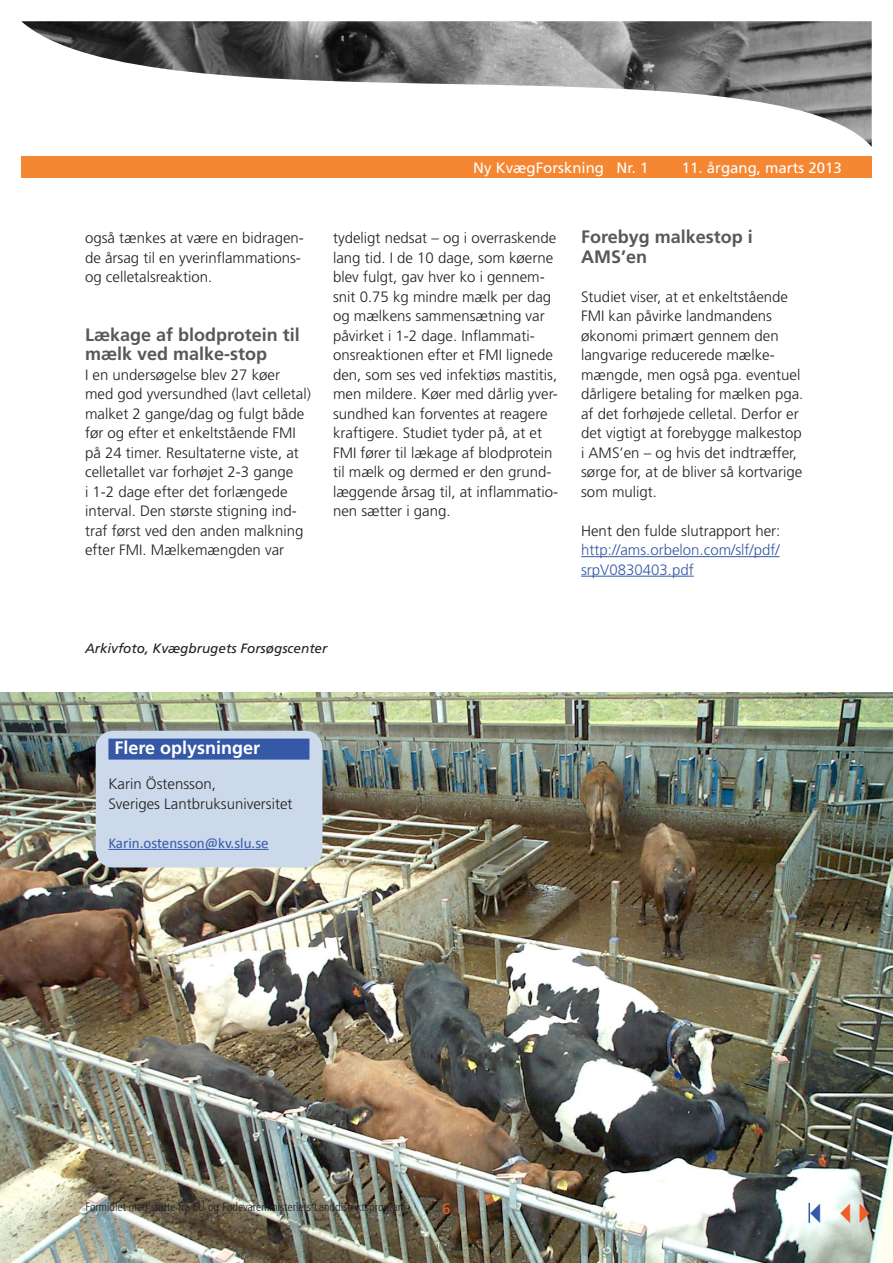
<style>
.page{position:relative;width:893px;height:1263px;background:#fff}
.page>*{position:absolute;margin:0;border:0;box-sizing:border-box;transform-origin:0 0}
.rubrik{font:700 18px/19.5px "Frutiger";color:#57585a}
.flere_oplysninger{font:700 18px "Frutiger";color:#fff}
.brod{font:300 15px/19.5px "Frutiger";color:#231f20}
.brod-2{font:300 15px/19.5px "Frutiger";color:#3559a7;text-align:justify}
.t1{font:15px "Frutiger";color:#fff}
.brod-3{font:15px "Calibri";color:#3559a7}
.t2{font:15px "Frutiger";color:#f25d27}
.kursiv{font:italic 13.5px "Frutiger";color:#231f20}
.t3{font:300 condensed 12px "Frutiger";color:#231f20}
.s1{color:#231f20}
</style>
<div class="page">
<img style="left:21px;top:21px;width:851px;height:126px">
<div style="left:21px;top:157px;width:851px;height:21px;background:#f58632"></div>
<img style="left:0;top:692px;width:893px;height:571px">
<hr style="left:808px;top:1203px;width:2px;height:20px;background:#3559a7">
<div style="left:96px;top:731px;width:226px;height:136px;background:#cbd9eb;border-radius:18px"></div>
<div style="left:108px;top:739px;width:201px;height:21px;background:#3559a7"></div>
<hr style="left:108px;top:849px;width:161px;height:1px;background:#3559a7">
<hr style="left:581px;top:556px;width:198px;height:1px;background:#3559a7">
<hr style="left:581px;top:576px;width:113px;height:1px;background:#3559a7">
<svg style="left:810px;top:1203px;width:10px;height:20px"></svg>
<svg style="left:840px;top:1203px;width:10px;height:20px"></svg>
<svg style="left:860px;top:1203px;width:9px;height:20px"></svg>
<p class="brod" style="left:85px;top:228px;width:220px">også tænkes at være en bidragen&shy;de årsag til en yverinflammations&shy;og celletalsreaktion.</p>
<p class="rubrik" style="left:85px;top:324px;width:216px">Lækage af blodprotein til mælk ved malke-stop</p>
<p class="brod" style="left:85px;top:365px;width:227px">I en undersøgelse blev 27 køer med god yversundhed (lavt celletal) malket 2 gange/dag og fulgt både før og efter et enkeltstående FMI på 24 timer. Resultaterne viste, at celletallet var forhøjet 2-3 gange<br>i 1-2 dage efter det forlængede interval. Den største stigning ind&shy;traf først ved den anden malkning efter FMI. Mælkemængden var</p>
<p class="t1" style="left:473px;top:159px;width:177px">Ny KvægForskning Nr. 1</p>
<p class="t1" style="left:682px;top:159px;width:162px">11. årgang, marts 2013</p>
<p class="brod" style="left:333px;top:228px;width:226px">tydeligt nedsat – og i overraskende lang tid. I de 10 dage, som køerne blev fulgt, gav hver ko i gennem&shy;snit 0.75 kg mindre mælk per dag og mælkens sammensætning var påvirket i 1-2 dage. Inflammati&shy;onsreaktionen efter et FMI lignede den, som ses ved infektiøs mastitis, men mildere. Køer med dårlig yver&shy;sundhed kan forventes at reagere kraftigere. Studiet tyder på, at et<br>FMI fører til lækage af blodprotein til mælk og dermed er den grund&shy;læggende årsag til, at inflammatio&shy;nen sætter i gang.</p>
<p class="rubrik" style="left:581px;top:227px;width:173px">Forebyg malkestop i<br>AMS’en</p>
<p class="brod" style="left:581px;top:287px;width:224px">Studiet viser, at et enkeltstående<br>FMI kan påvirke landmandens økonomi primært gennem den langvarige reducerede mælke&shy;mængde, men også pga. eventuel dårligere betaling for mælken pga. af det forhøjede celletal. Derfor er det vigtigt at forebygge malkestop i AMS’en – og hvis det indtræffer, sørge for, at de bliver så kortvarige som muligt.</p>
<p class="brod-2" style="left:581px;top:521px;width:201px"><span class="s1">Hent den fulde slutrapport her: </span>http://ams.orbelon.com/slf/pdf/ srpV0830403.pdf</p>
<p class="kursiv" style="left:85px;top:640px;width:244px">Arkivfoto, Kvægbrugets Forsøgscenter</p>
<p class="flere_oplysninger" style="left:114px;top:738px;width:147px">Flere oplysninger</p>
<p class="brod" style="left:108px;top:774px;width:186px">Karin Östensson,<br>Sveriges Lantbruksuniversitet</p>
<p class="brod-3" style="left:108px;top:833px;width:162px">Karin.ostensson@kv.slu.se</p>
<p class="t3" style="left:86px;top:1200px;width:322px">Formidlet med støtte fra EU og Fødevareministeriets Landdistriktsprogram</p>
<p class="t2" style="left:442px;top:1200px;width:10px">6</p>
</div>
